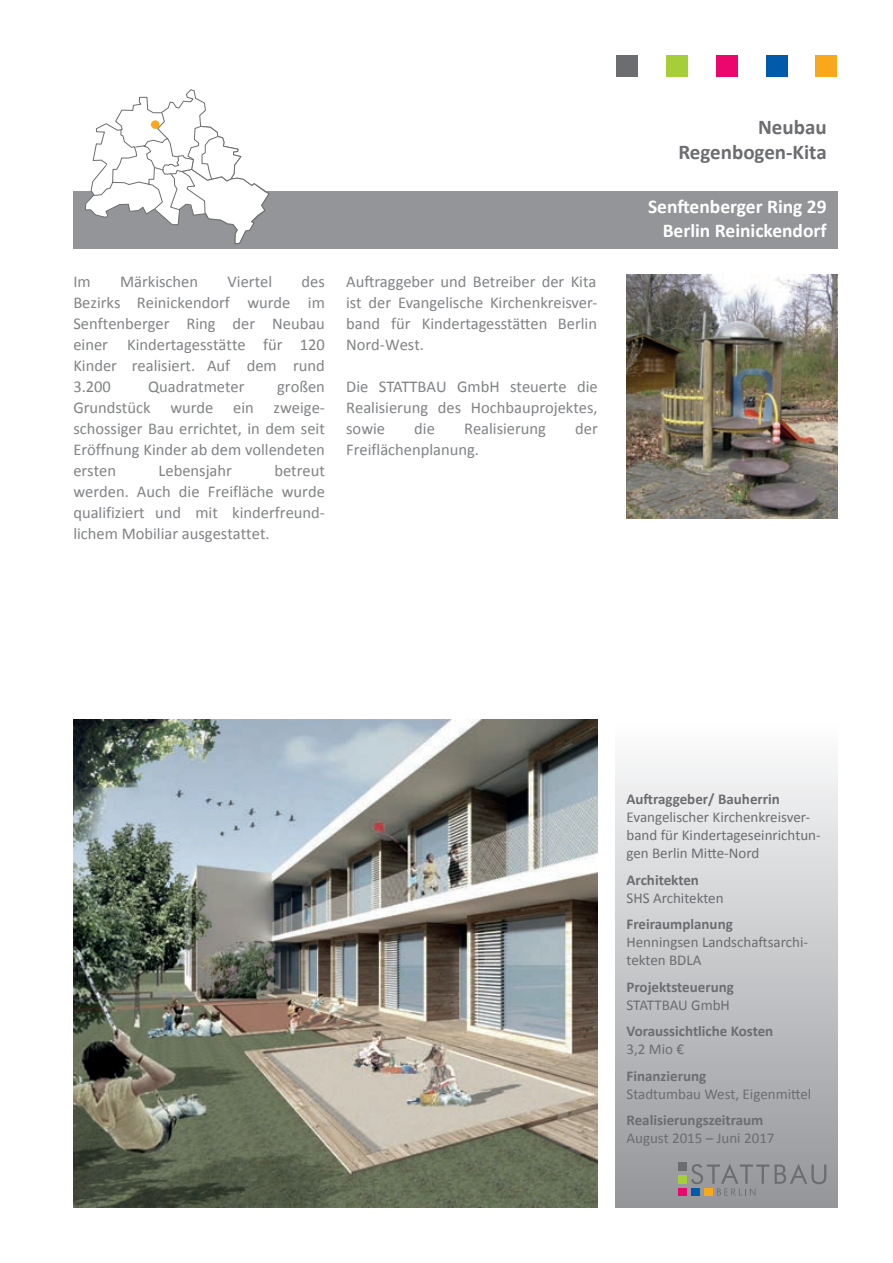
<style>
.page{position:relative;width:893px;height:1263px;background:#fff}
.page>*{position:absolute;margin:0;border:0;box-sizing:border-box;transform-origin:0 0}
.t1{font:700 21px/25.2px "Calibri";color:#6c6d70;text-align:right}
.t2{font:700 19.5px "Calibri";color:#fff}
.t3{font:16.5px/21px "Calibri";color:#818386;text-align:justify}
.t4{font:15px/18px "Calibri";color:#6c6d70}
.t5{font:700 15px "Calibri";color:#6c6d70}
</style>
<div class="page">
<div style="left:815px;top:55px;width:22px;height:22px;background:#f9a71b"></div>
<div style="left:766px;top:55px;width:21px;height:22px;background:#015aaa"></div>
<div style="left:716px;top:55px;width:21px;height:22px;background:#ec076e"></div>
<div style="left:666px;top:55px;width:22px;height:22px;background:#a6ce39"></div>
<div style="left:616px;top:55px;width:22px;height:22px;background:#6c6d70"></div>
<div style="left:73px;top:191px;width:765px;height:58px;background:#939598"></div>
<svg style="left:85px;top:89px;width:185px;height:156px"></svg>
<div style="left:616px;top:719px;width:222px;height:489px;background:linear-gradient(to bottom,#fdfdfe,#939498)"></div>
<div style="left:152px;top:121px;width:7px;height:7px;background:#f9a71b;border-radius:50%"></div>
<div style="left:151px;top:120px;width:8px;height:9px;border:2px solid #f9a71b;border-radius:50%"></div>
<svg style="left:775px;top:1164px;width:51px;height:20px"></svg>
<div style="left:678px;top:1175px;width:9px;height:9px;background:#a6ce39"></div>
<div style="left:678px;top:1187px;width:9px;height:9px;background:#ec076e"></div>
<div style="left:691px;top:1187px;width:9px;height:9px;background:#015aaa"></div>
<div style="left:678px;top:1162px;width:9px;height:9px;background:#6c6d70"></div>
<div style="left:704px;top:1187px;width:9px;height:9px;background:#f9a71b"></div>
<svg style="left:691px;top:1164px;width:78px;height:31px"></svg>
<img style="left:73px;top:719px;width:525px;height:489px">
<img style="left:626px;top:274px;width:212px;height:245px">
<p class="t3" style="left:73px;top:271px;width:19px">Im</p>
<p class="t3" style="left:120px;top:271px;width:80px">Märkischen</p>
<p class="t3" style="left:228px;top:271px;width:46px">Viertel</p>
<p class="t3" style="left:73px;top:271px;width:253px;text-indent:228px">des Bezirks Reinickendorf wurde im Senftenberger Ring der Neubau einer Kindertagesstätte für 120<br>Kinder realisiert. Auf dem rund 3.200</p>
<p class="t3" style="left:73px;top:376px;width:253px;text-indent:204px">großen Grundstück wurde ein zweige&shy;schossiger Bau errichtet, in dem seit Eröffnung Kinder ab dem vollendeten ersten</p>
<p class="t3" style="left:148px;top:376px;width:98px">Quadratmeter</p>
<p class="t3" style="left:73px;top:460px;width:253px;text-indent:201px">betreut werden. Auch die Freifläche wurde qualifiziert und mit kinderfreund&shy;lichem Mobiliar ausgestattet.</p>
<p class="t3" style="left:159px;top:460px;width:75px">Lebensjahr</p>
<p class="t3" style="left:346px;top:271px;width:253px">Auftraggeber und Betreiber der Kita ist der Evangelische Kirchenkreisver&shy;band für Kindertagesstätten Berlin Nord-West.</p>
<p class="t3" style="left:346px;top:376px;width:253px">Die STATTBAU GmbH steuerte die Realisierung des Hochbauprojektes, sowie</p>
<p class="t3" style="left:414px;top:418px;width:22px">die</p>
<p class="t3" style="left:464px;top:418px;width:83px">Realisierung</p>
<p class="t3" style="left:575px;top:418px;width:24px">der</p>
<p class="t3" style="left:346px;top:439px;width:134px">Freiflächenplanung.</p>
<p class="t1" style="left:678px;top:114px;width:150px">Neubau<br>Regenbogen-Kita</p>
<p class="t2" style="left:648px;top:194px;width:180px">Senftenberger Ring 29</p>
<p class="t2" style="left:663px;top:218px;width:165px">Berlin Reinickendorf</p>
<p class="t5" style="left:626px;top:790px;width:155px">Auftraggeber/ Bauherrin</p>
<p class="t4" style="left:626px;top:808px;width:196px">Evangelischer Kirchenkreisver&shy;band für Kindertageseinrichtun&shy;gen Berlin Mitte-Nord</p>
<p class="t5" style="left:626px;top:870px;width:74px">Architekten</p>
<p class="t4" style="left:626px;top:889px;width:99px">SHS Architekten</p>
<p class="t5" style="left:626px;top:915px;width:108px">Freiraumplanung</p>
<p class="t4" style="left:626px;top:933px;width:183px">Henningsen Landschaftsarchi&shy;tekten BDLA</p>
<p class="t5" style="left:626px;top:977px;width:109px">Projektsteuerung</p>
<p class="t4" style="left:626px;top:996px;width:105px">STATTBAU GmbH</p>
<p class="t5" style="left:626px;top:1022px;width:148px">Voraussichtliche Kosten</p>
<p class="t4" style="left:626px;top:1040px;width:59px">3,2 Mio €</p>
<p class="t5" style="left:626px;top:1066px;width:81px">Finanzierung</p>
<p class="t4" style="left:626px;top:1085px;width:186px">Stadtumbau West, Eigenmittel</p>
<p class="t5" style="left:626px;top:1111px;width:138px">Realisierungszeitraum</p>
<p class="t4" style="left:626px;top:1129px;width:150px">August 2015 – Juni 2017</p>
</div>
